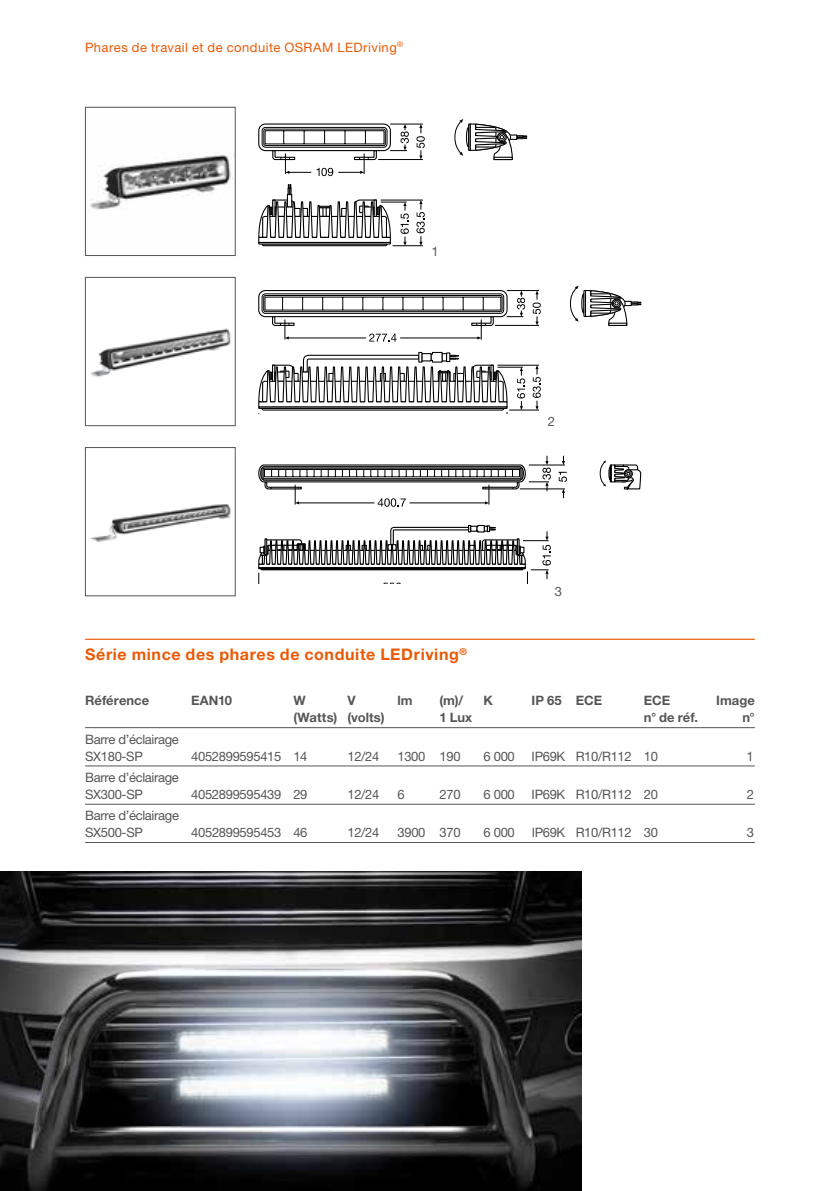
<style>
.page{position:relative;width:840px;height:1191px;background:#fff}
.page>*{position:absolute;margin:0;border:0;box-sizing:border-box;transform-origin:0 0}
.t1{font:700 16px "Helvetica Neue LT Pro";letter-spacing:.04em;color:#ea5a06}
.t2{font:13px/17px "Helvetica Neue LT Pro";letter-spacing:-.025em;color:#565656}
.t3{font:700 13px "Helvetica Neue LT Pro";letter-spacing:.005em;color:#565656}
.t4{font:13px "Helvetica Neue LT Pro";letter-spacing:.035em;color:#ea5a06}
</style>
<div class="page">
<img style="left:90px;top:154px;width:143px;height:56px">
<div style="left:85px;top:107px;width:150px;height:149px;border:1px solid #565656"></div>
<img style="left:91px;top:328px;width:140px;height:49px">
<div style="left:85px;top:277px;width:150px;height:149px;border:1px solid #565656"></div>
<svg style="left:258px;top:119px;width:268px;height:128px"></svg>
<svg style="left:569px;top:286px;width:72px;height:40px"></svg>
<div style="left:608px;top:323px;width:19px;height:3px;background:#fff;border:1px solid #000"></div>
<svg style="left:258px;top:290px;width:282px;height:124px"></svg>
<hr style="left:85px;top:638px;width:669px;height:2px;background:#ea5a06">
<hr style="left:85px;top:727px;width:669px;height:1px;background:#565656">
<hr style="left:85px;top:765px;width:669px;height:1px;background:#565656">
<hr style="left:85px;top:804px;width:669px;height:1px;background:#565656">
<hr style="left:85px;top:842px;width:669px;height:1px;background:#565656">
<img style="left:90px;top:504px;width:141px;height:38px">
<div style="left:85px;top:447px;width:150px;height:149px;border:1px solid #565656"></div>
<hr style="left:528px;top:465px;width:36px;height:1px;background:#000">
<hr style="left:519px;top:488px;width:45px;height:1px;background:#000">
<svg style="left:561px;top:489px;width:3px;height:9px"></svg>
<svg style="left:561px;top:456px;width:3px;height:9px"></svg>
<svg style="left:599px;top:460px;width:42px;height:30px"></svg>
<svg style="left:558px;top:472px;width:8px;height:10px"></svg>
<svg style="left:258px;top:456px;width:292px;height:128px"></svg>
<img style="left:0;top:872px;width:581px;height:319px">
<p class="t4" style="left:85px;top:39px;width:319px">Phares de travail et de conduite OSRAM LEDriving<sup>®</sup></p>
<p class="t2" style="left:431px;top:242px;width:9px">1</p>
<p class="t2" style="left:547px;top:412px;width:9px">2</p>
<p class="t2" style="left:554px;top:583px;width:9px">3</p>
<p class="t1" style="left:85px;top:644px;width:383px">Série mince des phares de conduite LEDriving<sup>®</sup></p>
<p class="t3" style="left:85px;top:692px;width:66px">Référence</p>
<p class="t3" style="left:191px;top:692px;width:42px">EAN10</p>
<p class="t3" style="left:293px;top:692px;width:14px">W</p>
<p class="t3" style="left:347px;top:692px;width:10px">V</p>
<p class="t3" style="left:397px;top:692px;width:17px">lm</p>
<p class="t3" style="left:439px;top:692px;width:25px">(m)/</p>
<p class="t3" style="left:483px;top:692px;width:11px">K</p>
<p class="t3" style="left:531px;top:692px;width:72px">IP 65 ECE</p>
<p class="t3" style="left:643px;top:692px;width:28px">ECE</p>
<p class="t3" style="left:715px;top:692px;width:40px">Image</p>
<p class="t3" style="left:293px;top:709px;width:93px">(Watts) (volts)</p>
<p class="t3" style="left:439px;top:709px;width:34px">1 Lux</p>
<p class="t3" style="left:643px;top:709px;width:56px">n° de réf.</p>
<p class="t3" style="left:742px;top:709px;width:14px">n°</p>
<p class="t2" style="left:85px;top:730px;width:95px">Barre d’éclairage<br>SX180-SP</p>
<p class="t2" style="left:191px;top:747px;width:118px">4052899595415 14</p>
<p class="t2" style="left:347px;top:747px;width:33px">12/24</p>
<p class="t2" style="left:397px;top:747px;width:65px">1300 190</p>
<p class="t2" style="left:483px;top:747px;width:33px">6 000</p>
<p class="t2" style="left:531px;top:747px;width:128px">IP69K R10/R112 10</p>
<p class="t2" style="left:746px;top:747px;width:9px">1</p>
<p class="t2" style="left:85px;top:768px;width:95px">Barre d’éclairage<br>SX300-SP</p>
<p class="t2" style="left:85px;top:807px;width:95px">Barre d’éclairage<br>SX500-SP</p>
<p class="t2" style="left:191px;top:785px;width:118px">4052899595439 29</p>
<p class="t2" style="left:347px;top:785px;width:33px">12/24</p>
<p class="t2" style="left:397px;top:785px;width:9px">6</p>
<p class="t2" style="left:439px;top:785px;width:23px">270</p>
<p class="t2" style="left:483px;top:785px;width:33px">6 000</p>
<p class="t2" style="left:531px;top:785px;width:128px">IP69K R10/R112 20</p>
<p class="t2" style="left:746px;top:785px;width:9px">2</p>
<p class="t2" style="left:191px;top:824px;width:118px">4052899595453 46</p>
<p class="t2" style="left:347px;top:824px;width:33px">12/24</p>
<p class="t2" style="left:397px;top:824px;width:65px">3900 370</p>
<p class="t2" style="left:483px;top:824px;width:33px">6 000</p>
<p class="t2" style="left:531px;top:824px;width:128px">IP69K R10/R112 30</p>
<p class="t2" style="left:746px;top:824px;width:9px">3</p>
</div>
